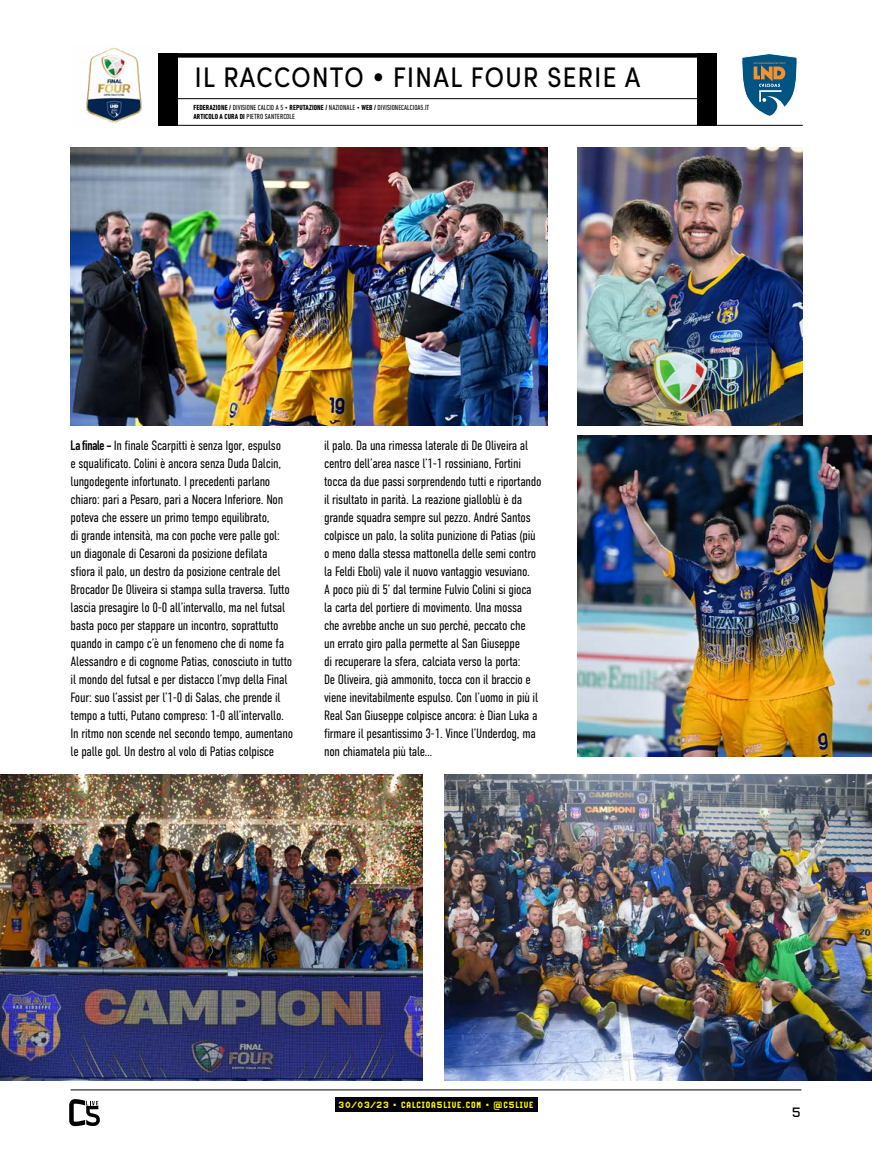
<style>
.page{position:relative;width:872px;height:1170px;background:#fff}
.page>*{position:absolute;margin:0;border:0;box-sizing:border-box;transform-origin:0 0}
.t1{font:condensed 28.35px "Sofia Pro";letter-spacing:.05em;color:#000}
.corpo_punto_2020{font:300 13.5px/18px "DIN Condensed";letter-spacing:-.02em;color:#000}
.t2{font:13.5px "Video";color:#000}
.t3{font:700 9px "Video Cond";letter-spacing:.1em;color:#fff200}
.t4{font:condensed 7.5px/9px "DIN Next LT Pro";letter-spacing:.01em;color:#000}
.s1{font-weight:700}
</style>
<div class="page">
<hr style="left:71px;top:1089px;width:730px;height:1px;background:#000">
<div style="left:335px;top:1096px;width:202px;height:15px;background:#000"></div>
<svg style="left:69px;top:1099px;width:31px;height:26px"></svg>
<div style="left:163px;top:53px;width:553px;height:5px;background:#000"></div>
<hr style="left:165px;top:98px;width:540px;height:1px;background:#000">
<hr style="left:165px;top:125px;width:637px;height:1px;background:#000">
<svg style="left:741px;top:53px;width:56px;height:64px"></svg>
<img style="left:86px;top:48px;width:57px;height:75px">
<div style="left:158px;top:53px;width:19px;height:72px;background:#000"></div>
<div style="left:697px;top:53px;width:19px;height:72px;background:#000"></div>
<img style="left:445px;top:774px;width:427px;height:306px">
<img style="left:577px;top:435px;width:295px;height:321px">
<img style="left:71px;top:148px;width:477px;height:278px">
<img style="left:577px;top:148px;width:225px;height:278px">
<img style="left:0;top:774px;width:423px;height:306px">
<p class="t1" style="left:195px;top:59px;width:447px">IL RACCONTO • FINAL FOUR SERIE A</p>
<p class="t4" style="left:193px;top:103px;width:237px"><span class="s1">FEDERAZIONE /</span> DIVISIONE CALCIO A 5 • <span class="s1">REPUTAZIONE /</span> NAZIONALE • <span class="s1">WEB /</span> DIVISIONECALCIOA5.IT<br><span class="s1">ARTICOLO A CURA DI</span> PIETRO SANTERCOLE</p>
<p class="corpo_punto_2020" style="left:71px;top:436px;width:224px"><span class="s1">La finale -</span> In finale Scarpitti è senza Igor, espulso<br>e squalificato. Colini è ancora senza Duda Dalcin, lungodegente infortunato. I precedenti parlano chiaro: pari a Pesaro, pari a Nocera Inferiore. Non poteva che essere un primo tempo equilibrato,<br>di grande intensità, ma con poche vere palle gol: un diagonale di Cesaroni da posizione defilata sfiora il palo, un destro da posizione centrale del Brocador De Oliveira si stampa sulla traversa. Tutto lascia presagire lo 0-0 all’intervallo, ma nel futsal basta poco per stappare un incontro, soprattutto quando in campo c’è un fenomeno che di nome fa Alessandro e di cognome Patias, conosciuto in tutto il mondo del futsal e per distacco l’mvp della Final Four: suo l’assist per l’1-0 di Salas, che prende il tempo a tutti, Putano compreso: 1-0 all’intervallo.<br>In ritmo non scende nel secondo tempo, aumentano le palle gol. Un destro al volo di Patias colpisce</p>
<p class="corpo_punto_2020" style="left:324px;top:436px;width:219px">il palo. Da una rimessa laterale di De Oliveira al centro dell’area nasce l’1-1 rossiniano, Fortini tocca da due passi sorprendendo tutti e riportando il risultato in parità. La reazione gialloblù è da grande squadra sempre sul pezzo. André Santos colpisce un palo, la solita punizione di Patias (più o meno dalla stessa mattonella delle semi contro la Feldi Eboli) vale il nuovo vantaggio vesuviano.<br>A poco più di 5’ dal termine Fulvio Colini si gioca la carta del portiere di movimento. Una mossa<br>che avrebbe anche un suo perché, peccato che<br>un errato giro palla permette al San Giuseppe<br>di recuperare la sfera, calciata verso la porta:<br>De Oliveira, già ammonito, tocca con il braccio e viene inevitabilmente espulso. Con l’uomo in più il Real San Giuseppe colpisce ancora: è Dian Luka a firmare il pesantissimo 3-1. Vince l’Underdog, ma non chiamatela più tale…</p>
<p class="t3" style="left:338px;top:1098px;width:196px">30/03/23 • CALCIOA5LIVE.COM • @C5LIVE</p>
<p class="t2" style="left:792px;top:1103px;width:10px">5</p>
</div>
